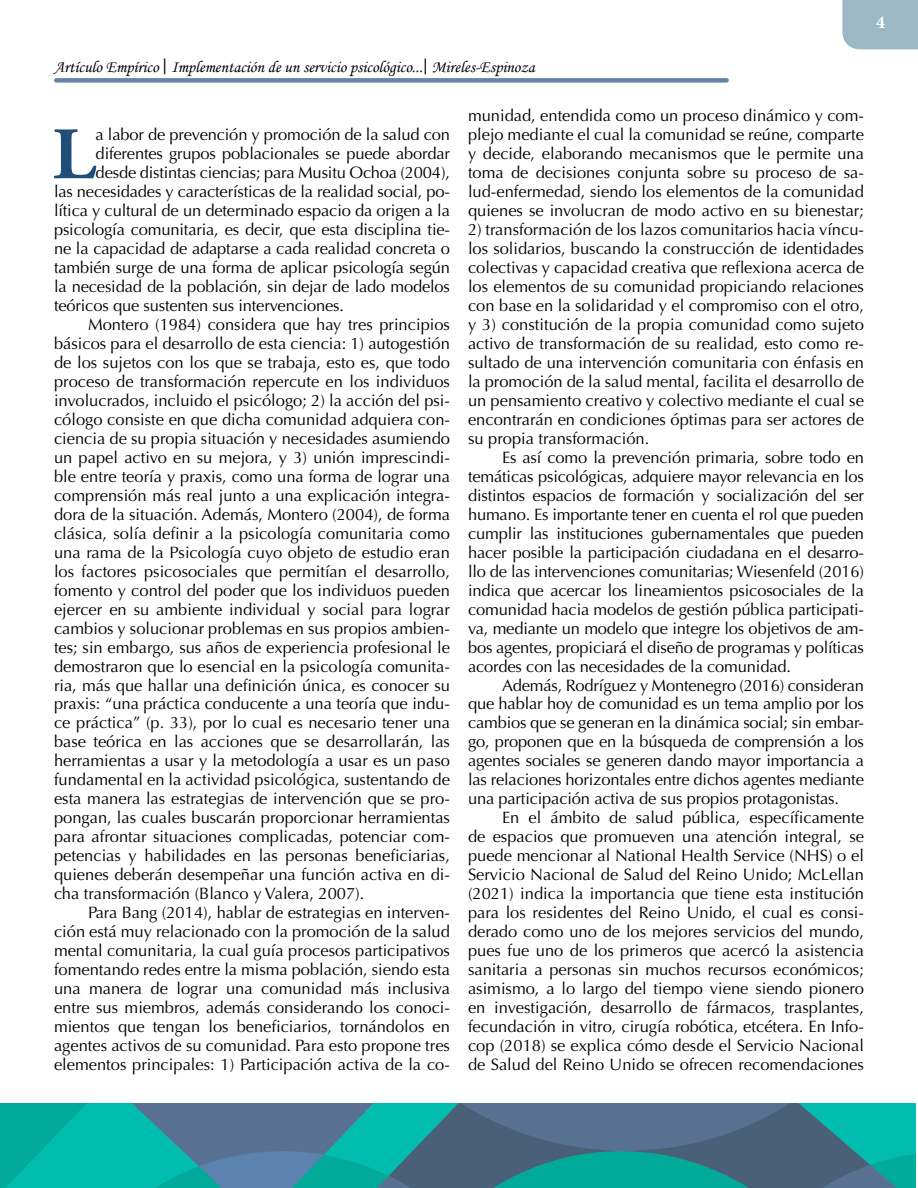
<style>
.page{position:relative;width:918px;height:1188px;background:#fff}
.page>*{position:absolute;margin:0;border:0;box-sizing:border-box;transform-origin:0 0}
.t1{font:700 73.8px "Adobe Garamond Pro";color:#1f4e79}
.t2{font:700 18px "Minion Pro";color:#fff}
.t3{font:16.5px/19px "Optima";letter-spacing:-.01em;color:#000;text-align:justify}
.t4{font:16.5px "Monotype Corsiva";color:#000}
.s1{font-family:"Soberana Sans";font-size:15px}
</style>
<div class="page">
<div style="left:54px;top:78px;width:675px;height:5px;background:#6882aa;border-radius:2px"></div>
<div style="left:842px;top:0;width:76px;height:49px;background:#9cb8c7"></div>
<img style="left:0;top:1103px;width:915px;height:85px">
<p class="t4" style="left:54px;top:57px;width:482px">Artículo Empírico <span class="s1">|</span> Implementación de un servicio psicológico...<span class="s1">|</span> Mireles-Espinoza</p>
<p class="t2" style="left:876px;top:10px;width:10px">4</p>
<p class="t1" style="left:53px;top:112px;width:45px">L</p>
<p class="t3" style="left:96px;top:125px;width:356px">a labor de prevención y promoción de la salud con</p>
<p class="t3" style="left:96px;top:144px;width:356px">diferentes grupos poblacionales se puede abordar</p>
<p class="t3" style="left:96px;top:163px;width:356px">desde distintas ciencias; para Musitu Ochoa (2004),</p>
<p class="t3" style="left:54px;top:182px;width:398px">las necesidades y características de la realidad social, po-</p>
<p class="t3" style="left:54px;top:201px;width:397px">lítica y cultural de un determinado espacio da origen a la</p>
<p class="t3" style="left:54px;top:220px;width:398px">psicología comunitaria, es decir, que esta disciplina tie-</p>
<p class="t3" style="left:54px;top:239px;width:397px">ne la capacidad de adaptarse a cada realidad concreta o</p>
<p class="t3" style="left:54px;top:258px;width:397px">también surge de una forma de aplicar psicología según</p>
<p class="t3" style="left:54px;top:277px;width:398px">la necesidad de la población, sin dejar de lado modelos</p>
<p class="t3" style="left:54px;top:296px;width:292px">teóricos que sustenten sus intervenciones.</p>
<p class="t3" style="left:54px;top:315px;width:398px;text-indent:34px">Montero (1984) considera que hay tres principios básicos para el desarrollo de esta ciencia: 1) autogestión de los sujetos con los que se trabaja, esto es, que todo proceso de transformación repercute en los individuos involucrados, incluido el psicólogo; 2) la acción del psi&shy;cólogo consiste en que dicha comunidad adquiera con&shy;ciencia de su propia situación y necesidades asumiendo un papel activo en su mejora, y 3) unión imprescindi&shy;ble entre teoría y praxis, como una forma de lograr una comprensión más real junto a una explicación integra&shy;dora de la situación. Además, Montero (2004), de forma clásica, solía definir a la psicología comunitaria como una rama de la Psicología cuyo objeto de estudio eran los factores psicosociales que permitían el desarrollo, fomento y control del poder que los individuos pueden ejercer en su ambiente individual y social para lograr cambios y solucionar problemas en sus propios ambien&shy;tes; sin embargo, sus años de experiencia profesional le demostraron que lo esencial en la psicología comunita&shy;ria, más que hallar una definición única, es conocer su praxis: “una práctica conducente a una teoría que indu&shy;ce práctica” (p. 33), por lo cual es necesario tener una base teórica en las acciones que se desarrollarán, las herramientas a usar y la metodología a usar es un paso fundamental en la actividad psicológica, sustentando de esta manera las estrategias de intervención que se pro&shy;pongan, las cuales buscarán proporcionar herramientas para afrontar situaciones complicadas, potenciar com&shy;petencias y habilidades en las personas beneficiarias, quienes deberán desempeñar una función activa en di&shy;cha transformación (Blanco y Valera, 2007).</p>
<p class="t3" style="left:54px;top:903px;width:398px;text-indent:34px">Para Bang (2014), hablar de estrategias en interven&shy;ción está muy relacionado con la promoción de la salud mental comunitaria, la cual guía procesos participativos fomentando redes entre la misma población, siendo esta una manera de lograr una comunidad más inclusiva entre sus miembros, además considerando los conoci&shy;mientos que tengan los beneficiarios, tornándolos en agentes activos de su comunidad. Para esto propone tres elementos principales: 1) Participación activa de la co-</p>
<p class="t3" style="left:468px;top:106px;width:398px">munidad, entendida como un proceso dinámico y com&shy;plejo mediante el cual la comunidad se reúne, comparte y decide, elaborando mecanismos que le permite una toma de decisiones conjunta sobre su proceso de sa&shy;lud-enfermedad, siendo los elementos de la comunidad quienes se involucran de modo activo en su bienestar;</p>
<p class="t3" style="left:468px;top:220px;width:398px">2) transformación de los lazos comunitarios hacia víncu&shy;los solidarios, buscando la construcción de identidades colectivas y capacidad creativa que reflexiona acerca de los elementos de su comunidad propiciando relaciones con base en la solidaridad y el compromiso con el otro, y 3) constitución de la propia comunidad como sujeto activo de transformación de su realidad, esto como re&shy;sultado de una intervención comunitaria con énfasis en la promoción de la salud mental, facilita el desarrollo de un pensamiento creativo y colectivo mediante el cual se encontrarán en condiciones óptimas para ser actores de su propia transformación.</p>
<p class="t3" style="left:468px;top:448px;width:398px;text-indent:34px">Es así como la prevención primaria, sobre todo en temáticas psicológicas, adquiere mayor relevancia en los distintos espacios de formación y socialización del ser humano. Es importante tener en cuenta el rol que pueden cumplir las instituciones gubernamentales que pueden hacer posible la participación ciudadana en el desarro&shy;llo de las intervenciones comunitarias; Wiesenfeld (2016) indica que acercar los lineamientos psicosociales de la comunidad hacia modelos de gestión pública participati&shy;va, mediante un modelo que integre los objetivos de am&shy;bos agentes, propiciará el diseño de programas y políticas acordes con las necesidades de la comunidad.</p>
<p class="t3" style="left:468px;top:676px;width:398px;text-indent:34px">Además, Rodríguez y Montenegro (2016) consideran que hablar hoy de comunidad es un tema amplio por los cambios que se generan en la dinámica social; sin embar&shy;go, proponen que en la búsqueda de comprensión a los agentes sociales se generen dando mayor importancia a las relaciones horizontales entre dichos agentes mediante una participación activa de sus propios protagonistas.</p>
<p class="t3" style="left:468px;top:809px;width:398px;text-indent:34px">En el ámbito de salud pública, específicamente de espacios que promueven una atención integral, se puede mencionar al National Health Service (NHS) o el Servicio Nacional de Salud del Reino Unido; McLellan (2021) indica la importancia que tiene esta institución para los residentes del Reino Unido, el cual es consi&shy;derado como uno de los mejores servicios del mundo, pues fue uno de los primeros que acercó la asistencia sanitaria a personas sin muchos recursos económicos; asimismo, a lo largo del tiempo viene siendo pionero en investigación, desarrollo de fármacos, trasplantes, fecundación in vitro, cirugía robótica, etcétera. En Info&shy;cop (2018) se explica cómo desde el Servicio Nacional de Salud del Reino Unido se ofrecen recomendaciones</p>
</div>
